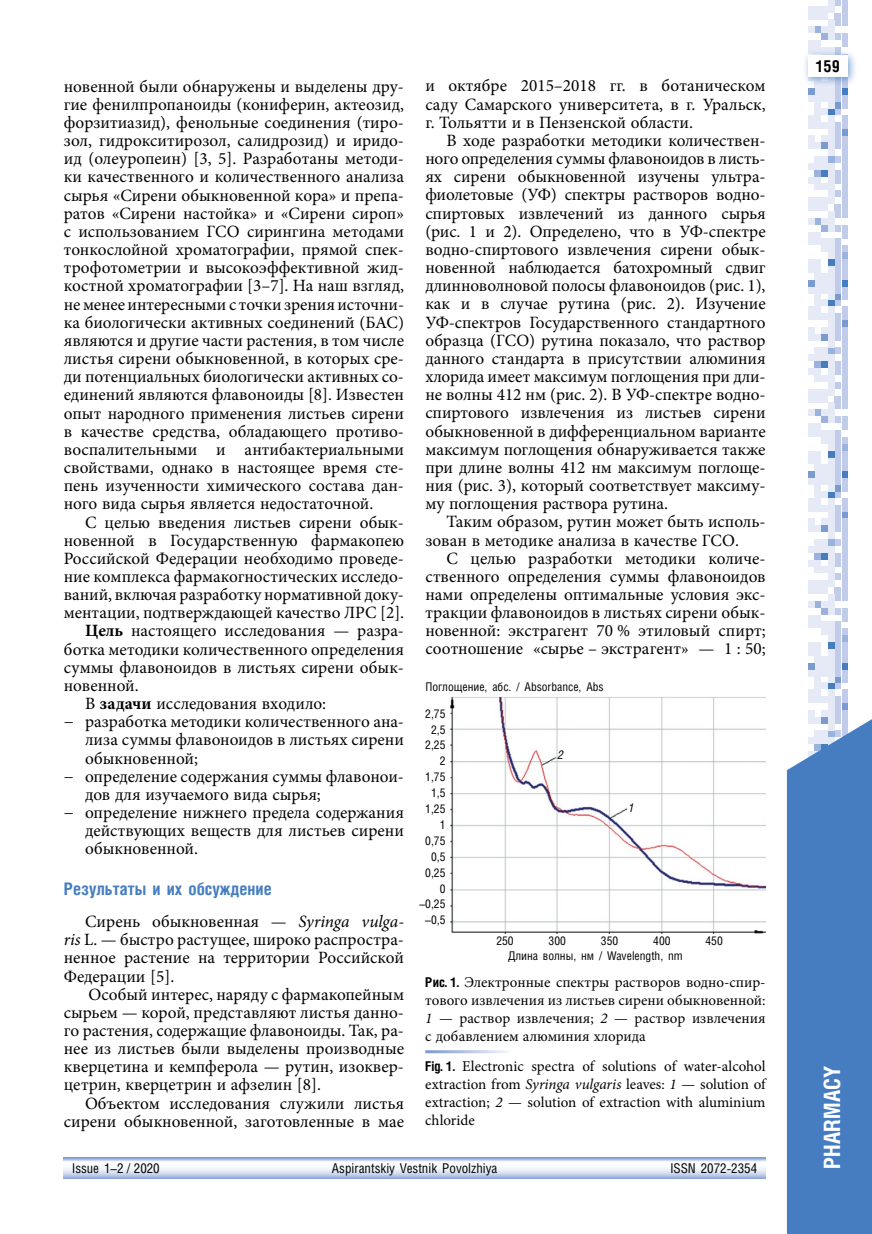
<style>
.page{position:relative;width:872px;height:1234px;background:#fff}
.page>*{position:absolute;margin:0;border:0;box-sizing:border-box;transform-origin:0 0}
.t1{font:700 22.5px "Helios Cond C";letter-spacing:.01em;color:#fff}
.t2{font:17.25px/18.1px "Minion Pro";color:#000;text-align:justify}
.t3{font:700 17.25px "Helios Cond C";color:#457dc0}
.t4{font:700 16.5px "Helios Cond C";color:#000}
.t5{font:15px/18px "Minion Pro";color:#000;text-align:justify}
.t6{font:13.5px "Helios Cond C";color:#000}
.t7{font:12px/15.9px "Helios Cond C";color:#000;text-align:center}
.t8{font:italic 12px "Helios Cond C";color:#000}
.s1{font-weight:700}
.s2{font-style:italic}
.s3{font-family:"Helios Cond C";font-weight:700;font-size:13.5px}
</style>
<div class="page">
<svg style="left:808px;top:676px;width:39px;height:30px"></svg>
<div style="left:841px;top:669px;width:6px;height:7px;background:#c0cce9"></div>
<div style="left:835px;top:669px;width:6px;height:7px;background:#c0cce9"></div>
<div style="left:828px;top:669px;width:6px;height:7px;background:#e6eaf6"></div>
<div style="left:821px;top:669px;width:6px;height:7px;background:#e6eaf6"></div>
<div style="left:815px;top:669px;width:6px;height:7px;background:#e6eaf6"></div>
<div style="left:808px;top:669px;width:6px;height:7px;background:#e6eaf6"></div>
<svg style="left:808px;top:573px;width:39px;height:96px"></svg>
<div style="left:841px;top:566px;width:6px;height:7px;background:#c0cce9"></div>
<div style="left:828px;top:566px;width:6px;height:7px;background:#e6eaf6"></div>
<div style="left:821px;top:566px;width:6px;height:7px;background:#e6eaf6"></div>
<div style="left:815px;top:566px;width:6px;height:7px;background:#e6eaf6"></div>
<svg style="left:808px;top:525px;width:39px;height:41px"></svg>
<div style="left:841px;top:518px;width:6px;height:7px;background:#c0cce9"></div>
<div style="left:835px;top:518px;width:6px;height:7px;background:#c0cce9"></div>
<div style="left:828px;top:518px;width:6px;height:7px;background:#e6eaf6"></div>
<div style="left:821px;top:518px;width:6px;height:7px;background:#e6eaf6"></div>
<div style="left:808px;top:518px;width:6px;height:7px;background:#e6eaf6"></div>
<svg style="left:808px;top:313px;width:39px;height:205px"></svg>
<div style="left:841px;top:306px;width:6px;height:7px;background:#c0cce9"></div>
<div style="left:828px;top:306px;width:6px;height:7px;background:#e6eaf6"></div>
<div style="left:815px;top:306px;width:6px;height:7px;background:#e6eaf6"></div>
<div style="left:808px;top:306px;width:6px;height:7px;background:#e6eaf6"></div>
<svg style="left:808px;top:259px;width:39px;height:47px"></svg>
<div style="left:841px;top:252px;width:6px;height:7px;background:#9bb2dc"></div>
<div style="left:835px;top:252px;width:6px;height:7px;background:#c0cce9"></div>
<div style="left:828px;top:252px;width:6px;height:7px;background:#e6eaf6"></div>
<svg style="left:808px;top:102px;width:39px;height:150px"></svg>
<div style="left:841px;top:95px;width:6px;height:7px;background:#c0cce9"></div>
<div style="left:835px;top:95px;width:6px;height:7px;background:#c0cce9"></div>
<div style="left:828px;top:95px;width:6px;height:7px;background:#e6eaf6"></div>
<div style="left:821px;top:95px;width:6px;height:7px;background:#e6eaf6"></div>
<div style="left:815px;top:95px;width:6px;height:7px;background:#e6eaf6"></div>
<div style="left:808px;top:95px;width:6px;height:7px;background:#e6eaf6"></div>
<svg style="left:808px;top:0;width:39px;height:95px"></svg>
<div style="left:802px;top:49px;width:56px;height:38px;background:#457dc0;opacity:.75"></div>
<div style="left:808px;top:55px;width:39px;height:22px;background:#fff"></div>
<svg style="left:787px;top:706px;width:85px;height:527px;background:#5185c4"></svg>
<svg style="left:64px;top:1157px;width:701px;height:21px"></svg>
<img style="left:450px;top:696px;width:315px;height:236px">
<p class="t2" style="left:64px;top:77px;width:342px">новенной были обнаружены и выделены дру&shy;гие фенилпропаноиды (кониферин, актеозид, форзитиазид), фенольные соединения (тиро&shy;зол, гидрокситирозол, салидрозид) и иридо&shy;ид (олеуропеин) [3, 5]. Разработаны методи&shy;ки качественного и количественного анализа сырья «Сирени обыкновенной кора» и препа&shy;ратов «Сирени настойка» и «Сирени сироп» с использованием ГСО сирингина методами тонкослойной хроматографии, прямой спек&shy;трофотометрии и высокоэффективной жид&shy;костной хроматографии [3–7]. На наш взгляд, не менее интересными с точки зрения источни&shy;ка биологически активных соединений (БАС) являются и другие части растения, в том числе листья сирени обыкновенной, в которых сре&shy;ди потенциальных биологически активных со&shy;единений являются флавоноиды [8]. Известен опыт народного применения листьев сирени в качестве средства, обладающего противо&shy;воспалительными и антибактериальными свойствами, однако в настоящее время сте&shy;пень изученности химического состава дан&shy;ного вида сырья является недостаточной.</p>
<p class="t2" style="left:85px;top:513px;width:320px">С целью введения листьев сирени обык-</p>
<p class="t2" style="left:64px;top:531px;width:342px">новенной в Государственную фармакопею</p>
<p class="t2" style="left:64px;top:549px;width:342px">Российской Федерации необходимо проведе-</p>
<p class="t2" style="left:64px;top:567px;width:342px">ние комплекса фармакогностических исследо-</p>
<p class="t2" style="left:64px;top:585px;width:342px">ваний, включая разработку нормативной доку-</p>
<p class="t2" style="left:64px;top:603px;width:342px">ментации, подтверждающей качество ЛРС [2].</p>
<p class="t2" style="left:85px;top:621px;width:320px"><span class="s1">Цель</span> настоящего исследования — разра-</p>
<p class="t2" style="left:64px;top:640px;width:342px">ботка методики количественного определения</p>
<p class="t2" style="left:64px;top:658px;width:342px">суммы флавоноидов в листьях сирени обык-</p>
<p class="t2" style="left:64px;top:676px;width:76px">новенной.</p>
<p class="t2" style="left:85px;top:694px;width:243px">В <span class="s1">задачи</span> исследования входило:</p>
<p class="t2" style="left:64px;top:712px;width:342px">− разработка методики количественного ана-</p>
<p class="t2" style="left:85px;top:730px;width:320px">лиза суммы флавоноидов в листьях сирени</p>
<p class="t2" style="left:85px;top:749px;width:115px">обыкновенной;</p>
<p class="t2" style="left:64px;top:767px;width:342px">− определение содержания суммы флавонои-</p>
<p class="t2" style="left:85px;top:785px;width:237px">дов для изучаемого вида сырья;</p>
<p class="t2" style="left:64px;top:803px;width:342px">− определение нижнего предела содержания</p>
<p class="t2" style="left:85px;top:821px;width:320px">действующих веществ для листьев сирени</p>
<p class="t2" style="left:85px;top:839px;width:115px">обыкновенной.</p>
<p class="t3" style="left:64px;top:878px;width:209px">Результаты и их обсуждение</p>
<p class="t2" style="left:64px;top:912px;width:342px;text-indent:21px">Сирень обыкновенная — <span class="s2">Syringa vulga&shy;ris</span> L. — быстро растущее, широко распростра&shy;ненное растение на территории Российской Федерации [5].</p>
<p class="t2" style="left:64px;top:984px;width:342px;text-indent:25px">Особый интерес, наряду с фармакопейным сырьем — корой, представляют листья данно&shy;го растения, содержащие флавоноиды. Так, ра&shy;нее из листьев были выделены производные кверцетина и кемпферола — рутин, изоквер&shy;цетрин, кверцетрин и афзелин [8].</p>
<p class="t2" style="left:64px;top:1093px;width:342px;text-align:right">Объектом исследования служили листья сирени обыкновенной, заготовленные в мае</p>
<p class="t2" style="left:425px;top:77px;width:342px">и октябре 2015–2018 гг. в ботаническом саду Самарcкого университета, в г. Уральск, г. Тольятти и в Пензенской области.</p>
<p class="t2" style="left:425px;top:131px;width:342px;text-indent:21px">В ходе разработки методики количествен&shy;ного определения суммы флавоноидов в листь&shy;ях сирени обыкновенной изучены ультра&shy;фиолетовые (УФ) спектры растворов водно&shy;спиртовых извлечений из данного сырья (рис. 1 и 2). Определено, что в УФ‑спектре водно-спиртового извлечения сирени обык&shy;новенной наблюдается батохромный сдвиг длинноволновой полосы флавоноидов (рис. 1), как и в случае рутина (рис. 2). Изучение УФ‑спектров Государственного стандартного образца (ГСО) рутина показало, что раствор данного стандарта в присутствии алюминия хлорида имеет максимум поглощения при дли&shy;не волны 412 нм (рис. 2). В УФ-спектре водно&shy;спиртового извлечения из листьев сирени обыкновенной в дифференциальном варианте максимум поглощения обнаруживается также при длине волны 412 нм максимум поглоще&shy;ния (рис. 3), который соответствует максиму&shy;му поглощения раствора рутина.</p>
<p class="t2" style="left:425px;top:512px;width:342px;text-indent:21px">Таким образом, рутин может быть исполь&shy;зован в методике анализа в качестве ГСО.</p>
<p class="t2" style="left:425px;top:549px;width:342px;text-indent:21px">С целью разработки методики количе&shy;ственного определения суммы флавоноидов нами определены оптимальные условия экс&shy;тракции флавоноидов в листьях сирени обык&shy;новенной: экстрагент 70 % этиловый спирт; соотношение «сырье – экстрагент» — 1 : 50;</p>
<p class="t7" style="left:425px;top:678px;width:180px">Поглощение, абс. / Absorbance, Abs</p>
<p class="t7" style="left:425px;top:705px;width:22px">2,75<br>2,5</p>
<p class="t7" style="left:425px;top:768px;width:22px">1,75</p>
<p class="t7" style="left:425px;top:736px;width:22px">2,25</p>
<p class="t7" style="left:440px;top:752px;width:7px">2</p>
<p class="t7" style="left:431px;top:784px;width:16px">1,5</p>
<p class="t7" style="left:440px;top:816px;width:7px">1</p>
<p class="t7" style="left:425px;top:800px;width:22px">1,25</p>
<p class="t7" style="left:425px;top:832px;width:22px">0,75<br>0,5</p>
<p class="t7" style="left:419px;top:864px;width:27px;text-align:right">0,25<br>0 –0,25 –0,5</p>
<p class="t8" style="left:558px;top:747px;width:7px">2</p>
<p class="t8" style="left:628px;top:800px;width:7px">1</p>
<p class="t7" style="left:496px;top:932px;width:19px">250</p>
<p class="t7" style="left:548px;top:932px;width:19px">300</p>
<p class="t7" style="left:601px;top:932px;width:19px">350</p>
<p class="t7" style="left:653px;top:932px;width:19px">400</p>
<p class="t7" style="left:508px;top:947px;width:176px">Длина волны, нм / Wavelength, nm</p>
<p class="t7" style="left:705px;top:932px;width:19px">450</p>
<p class="t5" style="left:425px;top:972px;width:342px"><span class="s3">Рис. 1.</span> Электронные спектры растворов водно-спир&shy;тового извлечения из листьев сирени обыкновенной:<br><span class="s2">1</span> — раствор извлечения; <span class="s2">2</span> — раствор извлечения с добавлением алюминия хлорида</p>
<p class="t5" style="left:425px;top:1057px;width:342px"><span class="s3">Fig. 1.</span> Electronic spectra of solutions of water-alcohol extraction from <span class="s2">Syringa vulgaris</span> leaves: <span class="s2">1</span> — solution of extraction; <span class="s2">2</span> — solution of extraction with aluminium chloride</p>
<p class="t6" style="left:72px;top:1159px;width:89px">Issue 1–2 / 2020</p>
<p class="t6" style="left:332px;top:1159px;width:167px">Aspirantskiy Vestnik Povolzhiya</p>
<p class="t6" style="left:670px;top:1159px;width:88px">ISSN 2072-2354</p>
<p class="t4" style="left:815px;top:56px;width:26px">159</p>
<h1 class="t1" style="left:818px;top:1169px;width:105px;rotate:-90deg">PHARMACY</h1>
</div>
